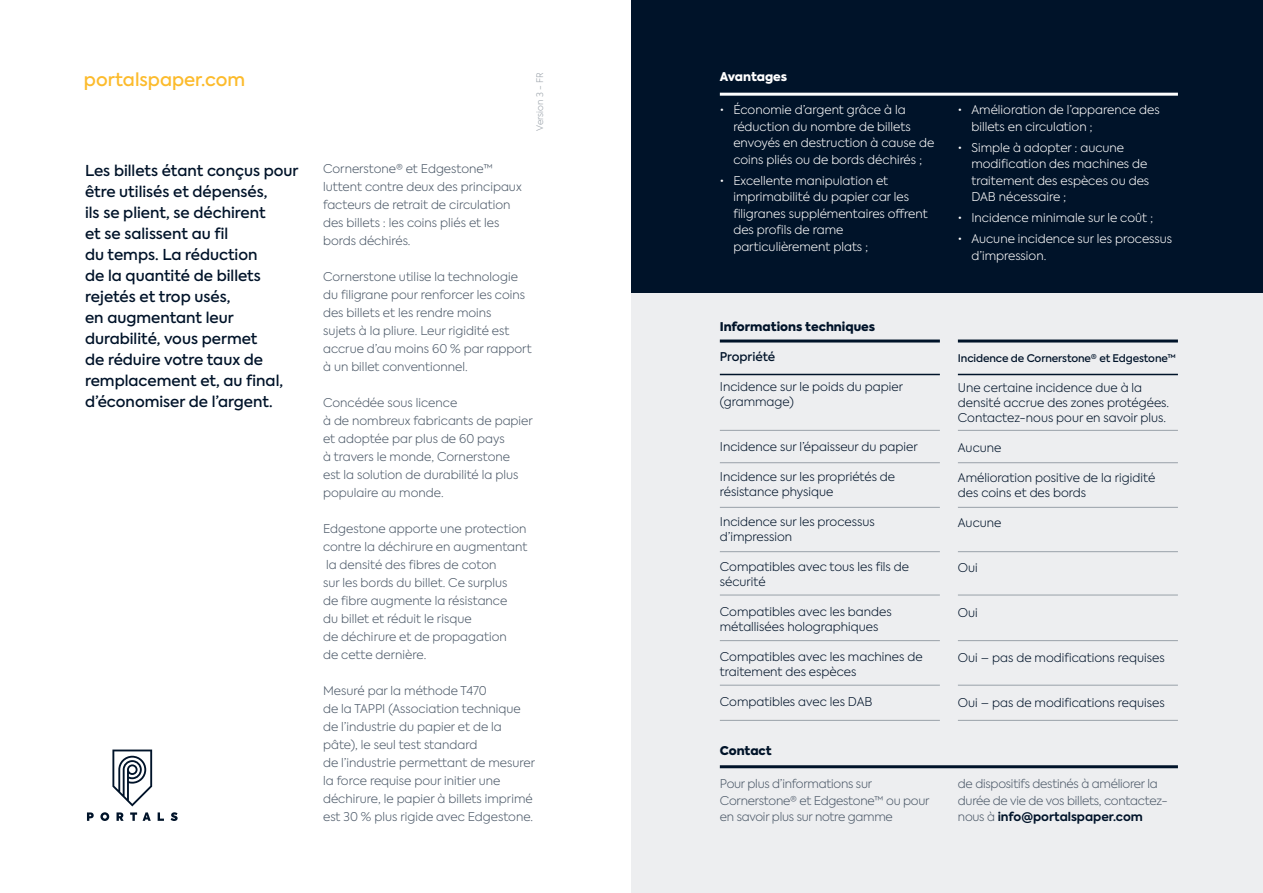
<style>
.page{position:relative;width:1263px;height:893px;background:#fff}
.page>*{position:absolute;margin:0;border:0;box-sizing:border-box;transform-origin:0 0}
.t1{font:500 18px "Axiforma";color:#fcbb2c}
.t2{font:500 15px/21px "Axiforma";color:#001329}
.t3{font:300 12px/18px "Axiforma";color:#4d5a69}
.t4{font:300 12px/15px "Axiforma";color:#001329}
.t5{font:300 12px/16.5px "Axiforma";color:#fff}
.t6{font:300 12px/16.5px "Axiforma";letter-spacing:-.02em;color:#4d5a69}
.t7{font:900 12px "Axiforma";color:#001329}
.t8{font:900 12px "Axiforma";letter-spacing:-.005em;color:#fff}
.t9{font:500 12px "Axiforma";color:#001329}
.t10{font:500 10.5px "Axiforma";letter-spacing:-.01em;color:#001329}
.t11{font:300 9px "Axiforma";color:#99a1a9}
.s1{font-weight:700;color:#001329}
</style>
<div class="page">
<div style="left:631px;top:244px;width:632px;height:649px;background:#edeef0"></div>
<svg style="left:112px;top:749px;width:40px;height:57px"></svg>
<svg style="left:87px;top:812px;width:7px;height:9px"></svg>
<svg style="left:100px;top:812px;width:9px;height:9px"></svg>
<svg style="left:117px;top:812px;width:7px;height:9px"></svg>
<svg style="left:130px;top:812px;width:7px;height:9px"></svg>
<svg style="left:143px;top:812px;width:8px;height:9px"></svg>
<svg style="left:158px;top:812px;width:6px;height:9px"></svg>
<svg style="left:171px;top:812px;width:7px;height:9px"></svg>
<hr style="left:720px;top:765px;width:458px;height:3px;background:#001329">
<div style="left:631px;top:0;width:632px;height:292px;background:#001329"></div>
<hr style="left:720px;top:93px;width:458px;height:3px;background:#fff">
<hr style="left:720px;top:339px;width:220px;height:3px;background:#001329">
<hr style="left:720px;top:374px;width:220px;height:1px;background:#001329">
<hr style="left:720px;top:430px;width:220px;height:1px;background:#99a1a9">
<hr style="left:720px;top:462px;width:220px;height:1px;background:#99a1a9">
<hr style="left:720px;top:507px;width:220px;height:1px;background:#99a1a9">
<hr style="left:720px;top:551px;width:220px;height:1px;background:#99a1a9">
<hr style="left:720px;top:595px;width:220px;height:1px;background:#99a1a9">
<hr style="left:720px;top:640px;width:220px;height:1px;background:#99a1a9">
<hr style="left:720px;top:685px;width:220px;height:1px;background:#99a1a9">
<hr style="left:720px;top:720px;width:220px;height:1px;background:#99a1a9">
<hr style="left:958px;top:339px;width:220px;height:3px;background:#001329">
<hr style="left:958px;top:374px;width:220px;height:1px;background:#001329">
<hr style="left:958px;top:430px;width:220px;height:1px;background:#99a1a9">
<hr style="left:958px;top:462px;width:220px;height:1px;background:#99a1a9">
<hr style="left:958px;top:507px;width:220px;height:1px;background:#99a1a9">
<hr style="left:958px;top:551px;width:220px;height:1px;background:#99a1a9">
<hr style="left:958px;top:595px;width:220px;height:1px;background:#99a1a9">
<hr style="left:958px;top:640px;width:220px;height:1px;background:#99a1a9">
<hr style="left:958px;top:685px;width:220px;height:1px;background:#99a1a9">
<hr style="left:958px;top:720px;width:220px;height:1px;background:#99a1a9">
<p class="t1" style="left:84px;top:68px;width:163px">portalspaper.com</p>
<p class="t2" style="left:85px;top:160px;width:215px">Les billets étant conçus pour être utilisés et dépensés,<br>ils se plient, se déchirent<br>et se salissent au fil</p>
<p class="t2" style="left:85px;top:244px;width:200px">du temps. La réduction<br>de la quantité de billets rejetés et trop usés,<br>en augmentant leur durabilité, vous permet<br>de réduire votre taux de remplacement et, au final, d’économiser de l’argent.</p>
<p class="t11" style="left:534px;top:131px;width:60px;rotate:-90deg">Version 3 - FR</p>
<p class="t3" style="left:323px;top:160px;width:200px">Cornerstone® et Edgestone™ luttent contre deux des principaux facteurs de retrait de circulation des billets : les coins pliés et les bords déchirés.</p>
<p class="t3" style="left:323px;top:268px;width:204px">Cornerstone utilise la technologie du filigrane pour renforcer les coins des billets et les rendre moins</p>
<p class="t3" style="left:323px;top:322px;width:210px">sujets à la pliure. Leur rigidité est accrue d’au moins 60 % par rapport à un billet conventionnel.</p>
<p class="t3" style="left:323px;top:394px;width:211px">Concédée sous licence<br>à de nombreux fabricants de papier et adoptée par plus de 60 pays<br>à travers le monde, Cornerstone<br>est la solution de durabilité la plus populaire au monde.</p>
<p class="t3" style="left:323px;top:520px;width:206px;text-align:justify">Edgestone apporte une protection contre la déchirure en augmentant la densité des fibres de coton</p>
<p class="t3" style="left:323px;top:574px;width:186px">sur les bords du billet. Ce surplus de fibre augmente la résistance du billet et réduit le risque<br>de déchirure et de propagation de cette dernière.</p>
<p class="t3" style="left:323px;top:682px;width:199px">Mesuré par la méthode T470<br>de la TAPPI (Association technique de l’industrie du papier et de la</p>
<p class="t3" style="left:323px;top:736px;width:214px">pâte), le seul test standard<br>de l’industrie permettant de mesurer la force requise pour initier une</p>
<p class="t3" style="left:323px;top:790px;width:212px">déchirure, le papier à billets imprimé est 30 % plus rigide avec Edgestone.</p>
<p class="t8" style="left:720px;top:68px;width:69px">Avantages</p>
<p class="t5" style="left:733px;top:101px;width:202px;text-indent:-14px">• Économie d’argent grâce à la réduction du nombre de billets envoyés en destruction à cause de coins pliés ou de bords déchirés ;</p>
<p class="t5" style="left:733px;top:172px;width:196px;text-indent:-14px">• Excellente manipulation et imprimabilité du papier car les filigranes supplémentaires offrent des profils de rame particulièrement plats ;</p>
<p class="t7" style="left:720px;top:318px;width:157px">Informations techniques</p>
<p class="t9" style="left:720px;top:348px;width:57px">Propriété</p>
<p class="t4" style="left:720px;top:379px;width:185px">Incidence sur le poids du papier</p>
<p class="t4" style="left:720px;top:394px;width:76px">(grammage)</p>
<p class="t4" style="left:720px;top:439px;width:199px">Incidence sur l’épaisseur du papier</p>
<p class="t4" style="left:720px;top:469px;width:177px">Incidence sur les propriétés de résistance physique</p>
<p class="t4" style="left:720px;top:514px;width:156px">Incidence sur les processus d’impression</p>
<p class="t4" style="left:720px;top:559px;width:191px">Compatibles avec tous les fils de sécurité</p>
<p class="t4" style="left:720px;top:604px;width:173px">Compatibles avec les bandes métallisées holographiques</p>
<p class="t4" style="left:720px;top:649px;width:204px">Compatibles avec les machines de</p>
<p class="t4" style="left:720px;top:664px;width:138px">traitement des espèces</p>
<p class="t4" style="left:720px;top:694px;width:154px">Compatibles avec les DAB</p>
<p class="t5" style="left:971px;top:101px;width:190px;text-indent:-14px">• Amélioration de l’apparence des billets en circulation ;</p>
<p class="t5" style="left:971px;top:139px;width:179px;text-indent:-14px">• Simple à adopter : aucune modification des machines de traitement des espèces ou des<br>DAB nécessaire ;</p>
<p class="t5" style="left:958px;top:209px;width:197px">• Incidence minimale sur le coût ;</p>
<p class="t5" style="left:971px;top:230px;width:202px;text-indent:-14px">• Aucune incidence sur les processus d’impression.</p>
<p class="t10" style="left:958px;top:351px;width:220px">Incidence de Cornerstone® et Edgestone™</p>
<p class="t4" style="left:958px;top:380px;width:213px">Une certaine incidence due à la densité accrue des zones protégées.<br>Contactez-nous pour en savoir plus.</p>
<p class="t4" style="left:958px;top:440px;width:45px">Aucune</p>
<p class="t4" style="left:958px;top:470px;width:199px">Amélioration positive de la rigidité des coins et des bords</p>
<p class="t4" style="left:958px;top:515px;width:45px">Aucune</p>
<p class="t4" style="left:958px;top:560px;width:22px">Oui</p>
<p class="t4" style="left:958px;top:605px;width:22px">Oui</p>
<p class="t4" style="left:958px;top:650px;width:208px">Oui – pas de modifications requises</p>
<p class="t4" style="left:958px;top:695px;width:208px">Oui – pas de modifications requises</p>
<p class="t7" style="left:720px;top:742px;width:53px">Contact</p>
<p class="t6" style="left:720px;top:776px;width:211px">Pour plus d’informations sur<br>Cornerstone® et Edgestone™ ou pour en savoir plus sur notre gamme</p>
<p class="t6" style="left:958px;top:776px;width:211px">de dispositifs destinés à améliorer la durée de vie de vos billets, contactez&shy;nous à <span class="s1">info@portalspaper.com</span></p>
</div>
